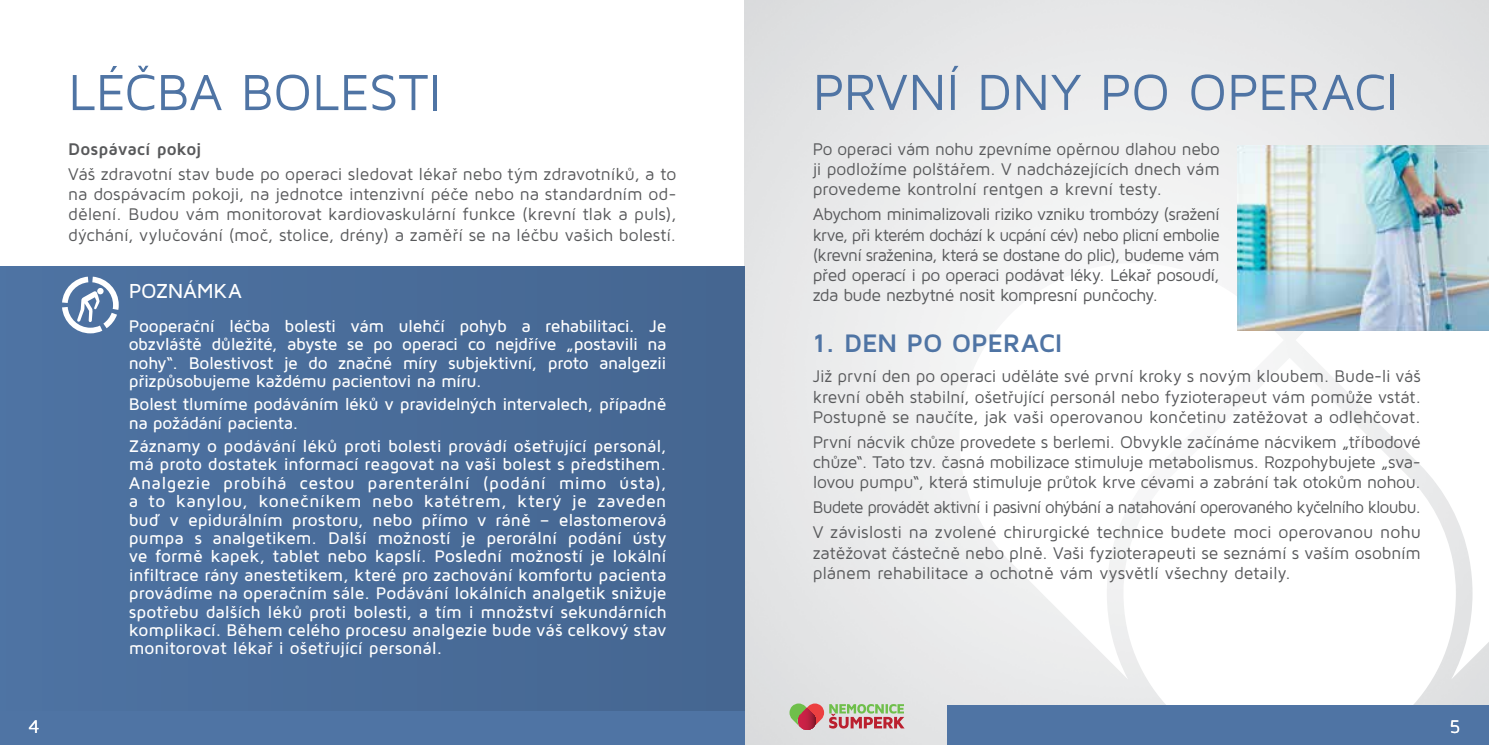
<style>
.page{position:relative;width:1489px;height:745px;background:#fff}
.page>*{position:absolute;margin:0;border:0;box-sizing:border-box;transform-origin:0 0}
.t1{font:52.5px "Maven Pro";letter-spacing:-.005em;color:#4f74a4}
.t2{font:700 26.25px "Maven Pro";letter-spacing:-.005em;color:#4f74a4}
.t3{font:500 21px "Maven Pro";letter-spacing:-.01em;color:#fff}
.t4{font:18.9px "Maven Pro";color:#fff}
.t5{font:17.5px/20.1px "Maven Pro";letter-spacing:-.01em;color:#58595b;text-align:justify}
.t6{font:500 17.5px/18.4px "Maven Pro";letter-spacing:-.02em;color:#fff;text-align:justify}
.t7{font:17.5px/25px "Maven Pro";letter-spacing:-.035em;color:#58595b}
.t8{font:700 17.5px "Maven Pro";color:#58595b}
</style>
<div class="page">
<img style="left:744px;top:0;width:744px;height:744px">
<svg style="left:1123px;top:357px;width:332px;height:348px"></svg>
<svg style="left:959px;top:263px;width:324px;height:416px"></svg>
<svg style="left:1295px;top:330px;width:193px;height:349px"></svg>
<div style="left:947px;top:705px;width:541px;height:39px;background:#4f74a4"></div>
<div style="left:0;top:705px;width:744px;height:39px;background:#4f74a4"></div>
<svg style="left:789px;top:703px;width:115px;height:26px;background:#bf9b8a"></svg>
<div style="left:0;top:266px;width:744px;height:443px;background:#496c9a"></div>
<svg style="left:62px;top:276px;width:57px;height:57px"></svg>
<div style="left:97px;top:288px;width:7px;height:6px;background:#fff;border-radius:50%"></div>
<img style="left:1237px;top:145px;width:251px;height:185px">
<h1 class="t1" style="left:68px;top:59px;width:375px">LÉČBA BOLESTI</h1>
<p class="t8" style="left:68px;top:138px;width:135px">Dospávací pokoj</p>
<p class="t5" style="left:68px;top:163px;width:609px">Váš zdravotní stav bude po operaci sledovat lékař nebo tým zdravotníků, a to na dospávacím pokoji, na jednotce intenzivní péče nebo na standardním od&shy;dělení. Budou vám monitorovat kardiovaskulární funkce (krevní tlak a puls), dýchání, vylučování (moč, stolice, drény) a zaměří se na léčbu vašich bolestí.</p>
<p class="t3" style="left:129px;top:278px;width:115px">POZNÁMKA</p>
<p class="t6" style="left:129px;top:316px;width:539px">Pooperační léčba bolesti vám ulehčí pohyb a rehabilitaci. Je obzvláště důležité, abyste se po operaci co nejdříve „postavili na nohy“. Bolestivost je do značné míry subjektivní, proto analgezii přizpůsobujeme každému pacientovi na míru.</p>
<p class="t6" style="left:129px;top:394px;width:539px">Bolest tlumíme podáváním léků v pravidelných intervalech, případně na požádání pacienta.</p>
<p class="t6" style="left:129px;top:436px;width:539px">Záznamy o podávání léků proti bolesti provádí ošetřující personál, má proto dostatek informací reagovat na vaši bolest s předstihem.<br>Analgezie probíhá cestou parenterální (podání mimo ústa), a to kanylou, konečníkem nebo katétrem, který je zaveden buď v epidurálním prostoru, nebo přímo v ráně – elastomerová pumpa s analgetikem. Další možností je perorální podání ústy ve formě kapek, tablet nebo kapslí. Poslední možností je lokální infiltrace rány anestetikem, které pro zachování komfortu pacienta provádíme na operačním sále. Podávání lokálních analgetik snižuje spotřebu dalších léků proti bolesti, a tím i množství sekundárních komplikací. Během celého procesu analgezie bude váš celkový stav monitorovat lékař i ošetřující personál.</p>
<h1 class="t1" style="left:812px;top:59px;width:587px">PRVNÍ DNY PO OPERACI</h1>
<p class="t5" style="left:812px;top:138px;width:408px">Po operaci vám nohu zpevníme opěrnou dlahou nebo ji podložíme polštářem. V nadcházejících dnech vám provedeme kontrolní rentgen a krevní testy.</p>
<p class="t5" style="left:812px;top:203px;width:408px">Abychom minimalizovali riziko vzniku trombózy (sražení krve, při kterém dochází k ucpání cév) nebo plicní embolie (krevní sraženina, která se dostane do plic), budeme vám před operací i po operaci podávat léky. Lékař posoudí, zda bude nezbytné nosit kompresní punčochy.</p>
<h2 class="t2" style="left:812px;top:326px;width:251px">1. DEN PO OPERACI</h2>
<p class="t5" style="left:812px;top:365px;width:609px">Již první den po operaci uděláte své první kroky s novým kloubem. Bude-li váš krevní oběh stabilní, ošetřující personál nebo fyzioterapeut vám pomůže vstát.<br>Postupně se naučíte, jak vaši operovanou končetinu zatěžovat a odlehčovat.</p>
<p class="t5" style="left:812px;top:431px;width:609px">První nácvik chůze provedete s berlemi. Obvykle začínáme nácvikem „tříbodové chůze“. Tato tzv. časná mobilizace stimuluje metabolismus. Rozpohybujete „sva&shy;lovou pumpu“, která stimuluje průtok krve cévami a zabrání tak otokům nohou.</p>
<p class="t7" style="left:812px;top:494px;width:609px">Budete provádět aktivní i pasivní ohýbání a natahování operovaného kyčelního kloubu.<br>V závislosti na zvolené chirurgické technice budete moci operovanou nohu</p>
<p class="t5" style="left:812px;top:541px;width:609px">zatěžovat částečně nebo plně. Vaši fyzioterapeuti se seznámí s vaším osobním plánem rehabilitace a ochotně vám vysvětlí všechny detaily.</p>
<p class="t4" style="left:28px;top:714px;width:13px">4</p>
<p class="t4" style="left:1449px;top:714px;width:13px">5</p>
</div>
